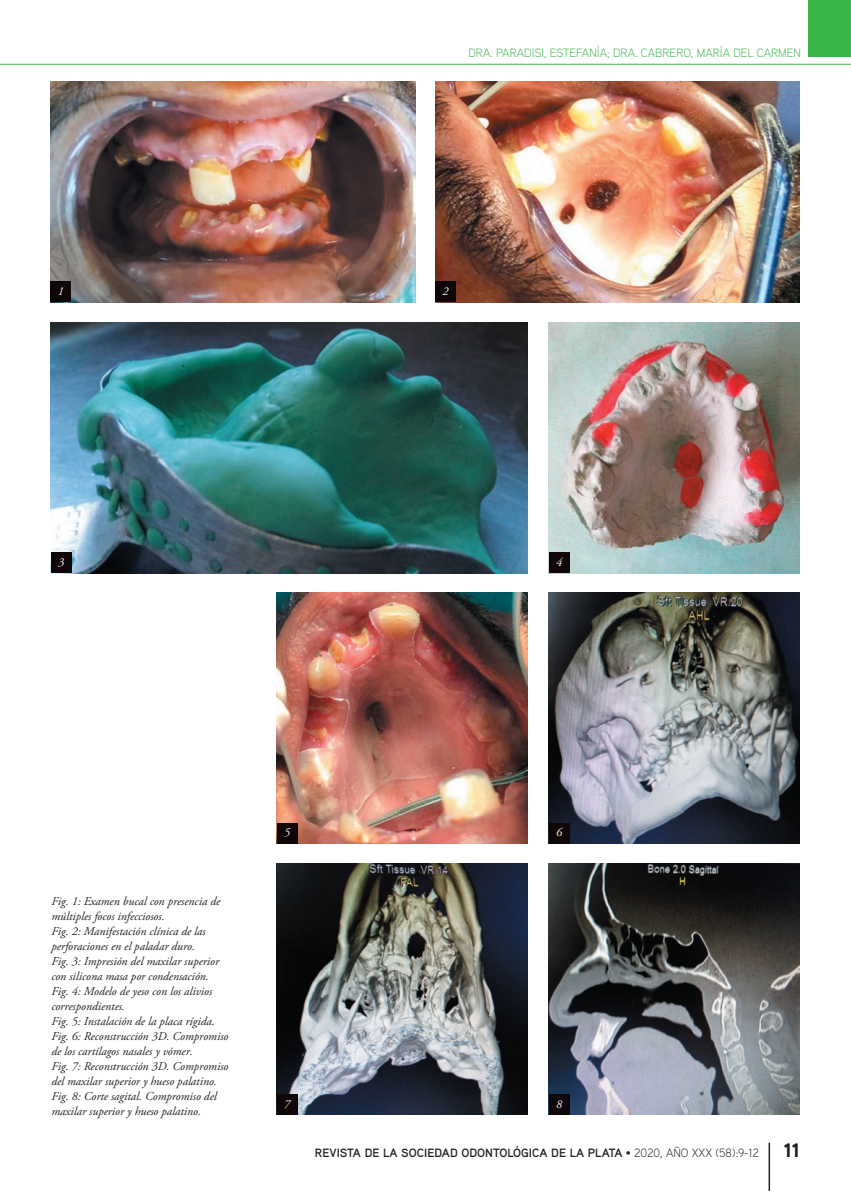
<style>
.page{position:relative;width:851px;height:1191px;background:#fff}
.page>*{position:absolute;margin:0;border:0;box-sizing:border-box;transform-origin:0 0}
.t1{font:900 19.5px "Aaux Pro";color:#231f20}
.t2{font:italic 12px/15px "Adobe Garamond Pro";color:#231f20}
.t3{font:700 12px "Aaux Pro";color:#231f20}
.t4{font:300 12px "Aaux Pro";color:#3ab54a}
.t5{font:italic 12px "Adobe Garamond Pro";color:#fff}
.s1{font-weight:300}
</style>
<div class="page">
<hr style="left:0;top:64px;width:850px;height:1px;background:#3ab54a">
<div style="left:808px;top:0;width:42px;height:57px;background:#3ab54a"></div>
<hr style="left:768px;top:1142px;width:2px;height:48px;background:#231f20">
<img style="left:51px;top:81px;width:364px;height:221px">
<img style="left:435px;top:81px;width:364px;height:221px">
<img style="left:51px;top:322px;width:477px;height:251px">
<img style="left:548px;top:322px;width:251px;height:251px">
<img style="left:277px;top:592px;width:251px;height:251px">
<img style="left:548px;top:592px;width:251px;height:251px">
<img style="left:277px;top:864px;width:251px;height:250px">
<img style="left:548px;top:864px;width:251px;height:250px">
<div style="left:51px;top:282px;width:20px;height:20px;background:#0e0607"></div>
<div style="left:51px;top:552px;width:20px;height:21px;background:#0e0607"></div>
<div style="left:548px;top:552px;width:21px;height:21px;background:#0e0607"></div>
<div style="left:277px;top:823px;width:20px;height:20px;background:#0e0607"></div>
<div style="left:548px;top:823px;width:21px;height:20px;background:#0e0607"></div>
<div style="left:277px;top:1094px;width:20px;height:20px;background:#0e0607"></div>
<div style="left:548px;top:1094px;width:21px;height:20px;background:#0e0607"></div>
<div style="left:435px;top:282px;width:21px;height:20px;background:#0e0607"></div>
<p class="t5" style="left:58px;top:284px;width:7px">1</p>
<p class="t4" style="left:468px;top:45px;width:334px">DRA. PARADISI, ESTEFANÍA; DRA. CABRERO, MARÍA DEL CARMEN</p>
<p class="t5" style="left:442px;top:284px;width:7px">2</p>
<p class="t5" style="left:58px;top:555px;width:7px">3</p>
<p class="t5" style="left:556px;top:555px;width:7px">4</p>
<p class="t2" style="left:51px;top:893px;width:178px">Fig. 1: Examen bucal con presencia de múltiples focos infecciosos.<br>Fig. 2: Manifestación clínica de las perforaciones en el paladar duro.<br>Fig. 3: Impresión del maxilar superior con silicona masa por condensación.<br>Fig. 4: Modelo de yeso con los alivios correspondientes.<br>Fig. 5: Instalación de la placa rígida.<br>Fig. 6: Reconstrucción 3D. Compromiso de los cartílagos nasales y vómer.<br>Fig. 7: Reconstrucción 3D. Compromiso del maxilar superior y hueso palatino.<br>Fig. 8: Corte sagital. Compromiso del maxilar superior y hueso palatino.</p>
<p class="t5" style="left:284px;top:825px;width:7px">5</p>
<p class="t5" style="left:556px;top:825px;width:7px">6</p>
<p class="t5" style="left:284px;top:1096px;width:7px">7</p>
<p class="t5" style="left:556px;top:1096px;width:7px">8</p>
<p class="t3" style="left:315px;top:1145px;width:445px">REVISTA DE LA SOCIEDAD ODONTOLÓGICA DE LA PLATA <span class="s1">• 2020, AÑO XXX (58):9-12</span></p>
<h1 class="t1" style="left:783px;top:1137px;width:17px">11</h1>
</div>
